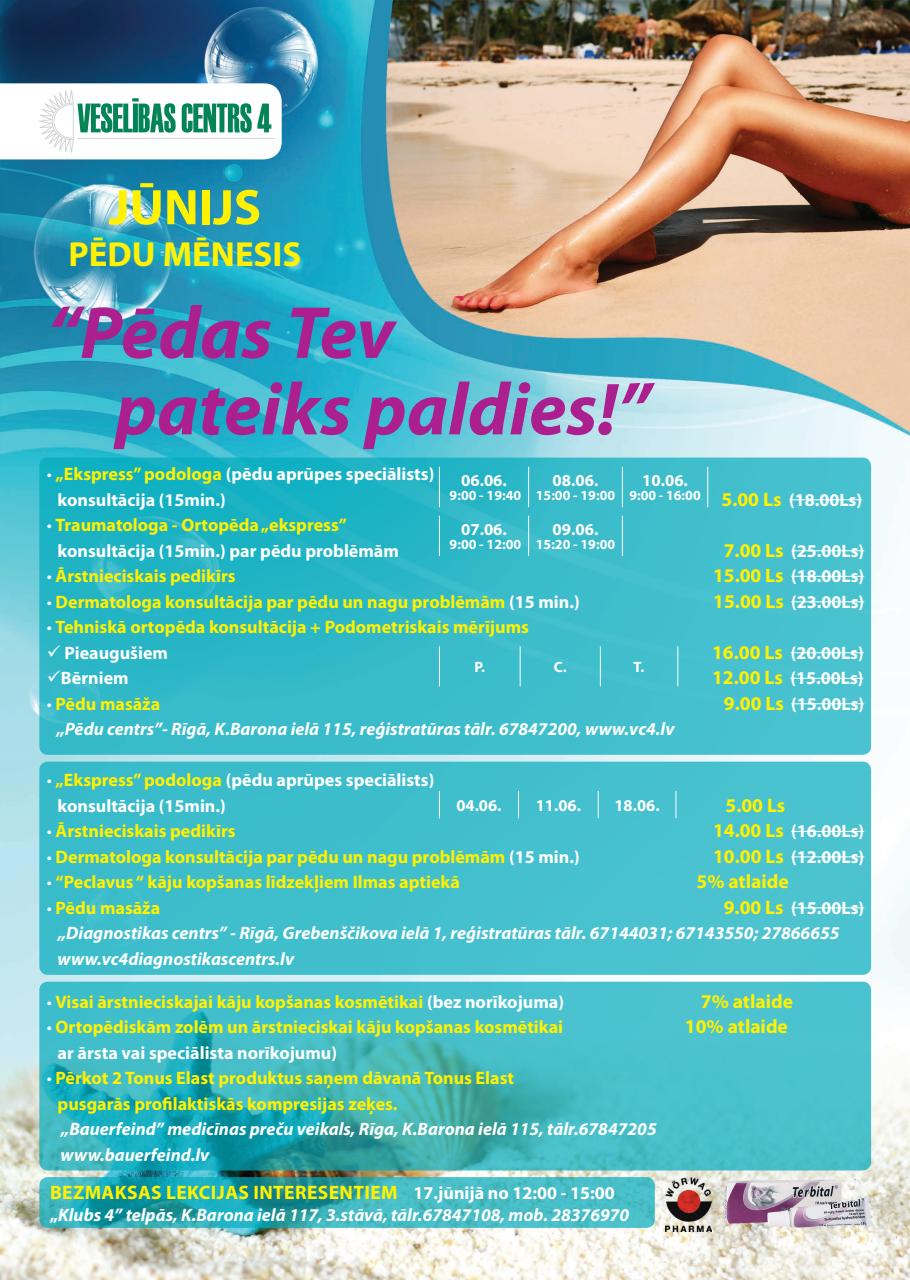
<style>
.page{position:relative;width:910px;height:1280px;background:#fff}
.page>*{position:absolute;margin:0;border:0;box-sizing:border-box;transform-origin:0 0}
.t1{font:italic 700 74.4px/76.5px "Myriad Pro";color:#ab208e}
.t2{font:700 50.4px "Myriad Pro";color:#fff101}
.t3{font:700 34.95px "Myriad Pro";color:#fff101}
.t4{font:700 19.5px "Myriad Pro";color:#fff101}
.t5{font:700 19.5px "Myriad Pro";letter-spacing:.02em;color:#fff101}
.t6{font:700 18px/25.5px "Myriad Pro";color:#fff101}
.t7{font:700 18px/25.5px "Myriad Pro";color:#fff}
.t8{font:italic 700 18px "Myriad Pro";color:#fff}
.t9{font:700 16.8px "Myriad Pro";color:#fff}
.t10{font:700 16.5px "Myriad Pro";color:#fff}
.t11{font:700 15px "Myriad Pro";color:#fff}
.t12{font:700 13.95px "Myriad Pro";color:#fff}
.s1{font-weight:400}
.s2{color:#fff101}
.s3{font-size:19.5px;color:#fff101}
.s4{font-weight:400;color:#fff}
.s5{color:#fff}
.s6{font-style:normal}
</style>
<div class="page">
<img style="left:0;top:0;width:910px;height:1279px">
<svg style="left:39px;top:458px;width:832px;height:297px;background:#34bac9"></svg>
<hr style="left:789px;top:499px;width:73px;height:1px;background:#fff">
<hr style="left:791px;top:550px;width:73px;height:1px;background:#fff">
<hr style="left:791px;top:576px;width:73px;height:1px;background:#fff">
<hr style="left:791px;top:601px;width:73px;height:1px;background:#fff">
<hr style="left:791px;top:652px;width:73px;height:1px;background:#fff">
<hr style="left:790px;top:678px;width:73px;height:1px;background:#fff">
<hr style="left:791px;top:703px;width:73px;height:1px;background:#fff">
<hr style="left:439px;top:467px;width:1px;height:40px;background:#fff">
<hr style="left:528px;top:467px;width:1px;height:40px;background:#fff">
<hr style="left:622px;top:467px;width:1px;height:40px;background:#fff">
<hr style="left:707px;top:467px;width:1px;height:40px;background:#fff">
<hr style="left:439px;top:646px;width:1px;height:40px;background:#fff">
<hr style="left:520px;top:646px;width:1px;height:40px;background:#fff">
<hr style="left:600px;top:646px;width:1px;height:40px;background:#fff">
<hr style="left:677px;top:646px;width:1px;height:40px;background:#fff">
<div style="left:39px;top:762px;width:832px;height:213px;background:#42bfcd;border-radius:9px"></div>
<hr style="left:791px;top:831px;width:73px;height:1px;background:#fff">
<hr style="left:791px;top:856px;width:73px;height:1px;background:#fff">
<hr style="left:791px;top:907px;width:73px;height:1px;background:#fff">
<svg style="left:439px;top:791px;width:1px;height:27px"></svg>
<svg style="left:518px;top:791px;width:1px;height:27px"></svg>
<svg style="left:598px;top:791px;width:1px;height:27px"></svg>
<svg style="left:676px;top:791px;width:1px;height:27px"></svg>
<svg style="left:39px;top:982px;width:832px;height:188px;background:#3eb8c2"></svg>
<svg style="left:39px;top:1177px;width:616px;height:51px;background:#33aeb8"></svg>
<svg style="left:0;top:83px;width:282px;height:76px"></svg>
<hr style="left:439px;top:516px;width:1px;height:40px;background:#fff">
<hr style="left:528px;top:516px;width:1px;height:40px;background:#fff">
<hr style="left:622px;top:516px;width:1px;height:40px;background:#fff">
<img style="left:665px;top:1177px;width:47px;height:54px">
<img style="left:724px;top:1179px;width:147px;height:49px">
<p class="t2" style="left:109px;top:174px;width:154px">JŪNIJS</p>
<p class="t3" style="left:69px;top:232px;width:234px">PĒDU MĒNESIS</p>
<p class="t1" style="left:115px;top:292px;width:537px;text-indent:-68px">“Pēdas Tev<br>pateiks paldies!”</p>
<p class="t7" style="left:58px;top:461px;width:378px;text-indent:-11px"><span class="s1">•</span> <span class="s2">„Ekspress” podologa</span> (pēdu aprūpes speciālists) konsultācija (15min.)</p>
<p class="t9" style="left:461px;top:470px;width:47px">06.06.</p>
<p class="t12" style="left:450px;top:486px;width:73px">9:00 - 19:40</p>
<p class="t9" style="left:553px;top:470px;width:47px">08.06.</p>
<p class="t12" style="left:536px;top:486px;width:81px">15:00 - 19:00</p>
<p class="t9" style="left:642px;top:470px;width:47px">10.06.</p>
<p class="t12" style="left:629px;top:486px;width:73px">9:00 - 16:00</p>
<p class="t7" style="left:58px;top:512px;width:343px;text-indent:-11px"><span class="s1">•</span> <span class="s2">Traumatologa - Ortopēda „ekspress” </span>konsultācija (15min.) par pēdu problēmām</p>
<p class="t9" style="left:461px;top:519px;width:47px">07.06.</p>
<p class="t12" style="left:450px;top:535px;width:73px">9:00 - 12:00</p>
<p class="t9" style="left:553px;top:519px;width:47px">09.06.</p>
<p class="t12" style="left:536px;top:535px;width:81px">15:20 - 19:00</p>
<p class="t7" style="left:722px;top:486px;width:142px"><span class="s3">5.00 Ls</span> (18.00Ls)</p>
<p class="t7" style="left:724px;top:537px;width:142px"><span class="s3">7.00 Ls</span> (25.00Ls)</p>
<p class="t6" style="left:47px;top:563px;width:190px"><span class="s4">•</span> Ārstnieciskais pedikīrs</p>
<p class="t7" style="left:713px;top:563px;width:153px"><span class="s3">15.00 Ls</span> (18.00Ls)</p>
<p class="t6" style="left:47px;top:588px;width:535px"><span class="s4">•</span> Dermatologa konsultācija par pēdu un nagu problēmām <span class="s5">(15 min.)</span></p>
<p class="t7" style="left:713px;top:588px;width:152px"><span class="s3">15.00 Ls</span> (23.00Ls)</p>
<p class="t6" style="left:47px;top:614px;width:484px"><span class="s4">•</span> Tehniskā ortopēda konsultācija + Podometriskais mērījums</p>
<p class="t7" style="left:47px;top:639px;width:123px">✓ Pieaugušiem</p>
<p class="t7" style="left:712px;top:639px;width:153px"><span class="s3">16.00 Ls</span> (20.00Ls)</p>
<p class="t7" style="left:47px;top:665px;width:83px">✓Bērniem</p>
<p class="t7" style="left:712px;top:665px;width:153px"><span class="s3">12.00 Ls</span> (15.00Ls)</p>
<p class="t6" style="left:47px;top:690px;width:115px"><span class="s4">•</span> Pēdu masāža</p>
<p class="t7" style="left:724px;top:690px;width:142px"><span class="s3">9.00 Ls</span> (15.00Ls)</p>
<p class="t8" style="left:57px;top:717px;width:619px">„Pēdu centrs”- Rīgā, K.Barona ielā 115, reģistratūras tālr. 67847200, www.vc4.lv</p>
<p class="t11" style="left:475px;top:657px;width:12px">P.</p>
<p class="t11" style="left:554px;top:657px;width:14px">C.</p>
<p class="t11" style="left:634px;top:657px;width:12px">T.</p>
<p class="t7" style="left:58px;top:767px;width:378px;text-indent:-11px"><span class="s1">•</span> <span class="s2">„Ekspress” podologa</span> (pēdu aprūpes speciālists) konsultācija (15min.)</p>
<p class="t10" style="left:456px;top:794px;width:47px">04.06.</p>
<p class="t10" style="left:536px;top:794px;width:47px">11.06.</p>
<p class="t10" style="left:614px;top:794px;width:47px">18.06.</p>
<p class="t4" style="left:725px;top:792px;width:61px">5.00 Ls</p>
<p class="t6" style="left:47px;top:818px;width:190px"><span class="s4">•</span> Ārstnieciskais pedikīrs</p>
<p class="t7" style="left:713px;top:818px;width:153px"><span class="s3">14.00 Ls</span> (16.00Ls)</p>
<p class="t6" style="left:47px;top:843px;width:535px"><span class="s4">•</span> Dermatologa konsultācija par pēdu un nagu problēmām <span class="s5">(15 min.)</span></p>
<p class="t7" style="left:713px;top:843px;width:153px"><span class="s3">10.00 Ls</span> (12.00Ls)</p>
<p class="t6" style="left:47px;top:869px;width:415px"><span class="s4">•</span> “Peclavus “ kāju kopšanas līdzekļiem Ilmas aptiekā</p>
<p class="t4" style="left:696px;top:869px;width:94px">5% atlaide</p>
<p class="t6" style="left:47px;top:894px;width:115px"><span class="s4">•</span> Pēdu masāža</p>
<p class="t7" style="left:724px;top:894px;width:142px"><span class="s3">9.00 Ls</span> (15.00Ls)</p>
<p class="t8" style="left:58px;top:922px;width:783px">„Diagnostikas centrs” - Rīgā, Grebenščikova ielā 1, reģistratūras tālr. 67144031; 67143550; 27866655</p>
<p class="t8" style="left:58px;top:947px;width:238px">www.vc4diagnostikascentrs.lv</p>
<p class="t6" style="left:47px;top:988px;width:519px"><span class="s4">•</span> Visai ārstnieciskajai kāju kopšanas kosmētikai <span class="s5">(bez norīkojuma)</span></p>
<p class="t4" style="left:701px;top:988px;width:94px">7% atlaide</p>
<p class="t6" style="left:47px;top:1014px;width:518px"><span class="s4">•</span> Ortopēdiskām zolēm un ārstnieciskai kāju kopšanas kosmētikai</p>
<p class="t4" style="left:685px;top:1014px;width:104px">10% atlaide</p>
<p class="t7" style="left:58px;top:1039px;width:281px">ar ārsta vai speciālista norīkojumu)</p>
<p class="t6" style="left:58px;top:1065px;width:458px;text-indent:-11px"><span class="s4">•</span> Pērkot 2 Tonus Elast produktus saņem dāvanā Tonus Elast pusgarās profilaktiskās kompresijas zeķes.</p>
<p class="t8" style="left:61px;top:1117px;width:597px">„Bauerfeind” medicīnas preču veikals, Rīga, K.Barona ielā 115, tālr.67847205</p>
<p class="t8" style="left:61px;top:1143px;width:150px">www.bauerfeind.lv</p>
<p class="t5" style="left:50px;top:1180px;width:215px">Bezmaksas le kcijas inte</p>
<p class="t4" style="left:295px;top:1180px;width:25px">resentiem</p>
<p class="t7" style="left:414px;top:1179px;width:203px">17.jūnijā no 12:00 - 15:00</p>
<p class="t8" style="left:50px;top:1203px;width:581px"><span class="s6">„</span>Klubs 4” telpās, K.Barona ielā 117, 3.stāvā, tālr.67847108, mob. 28376970</p>
</div>
